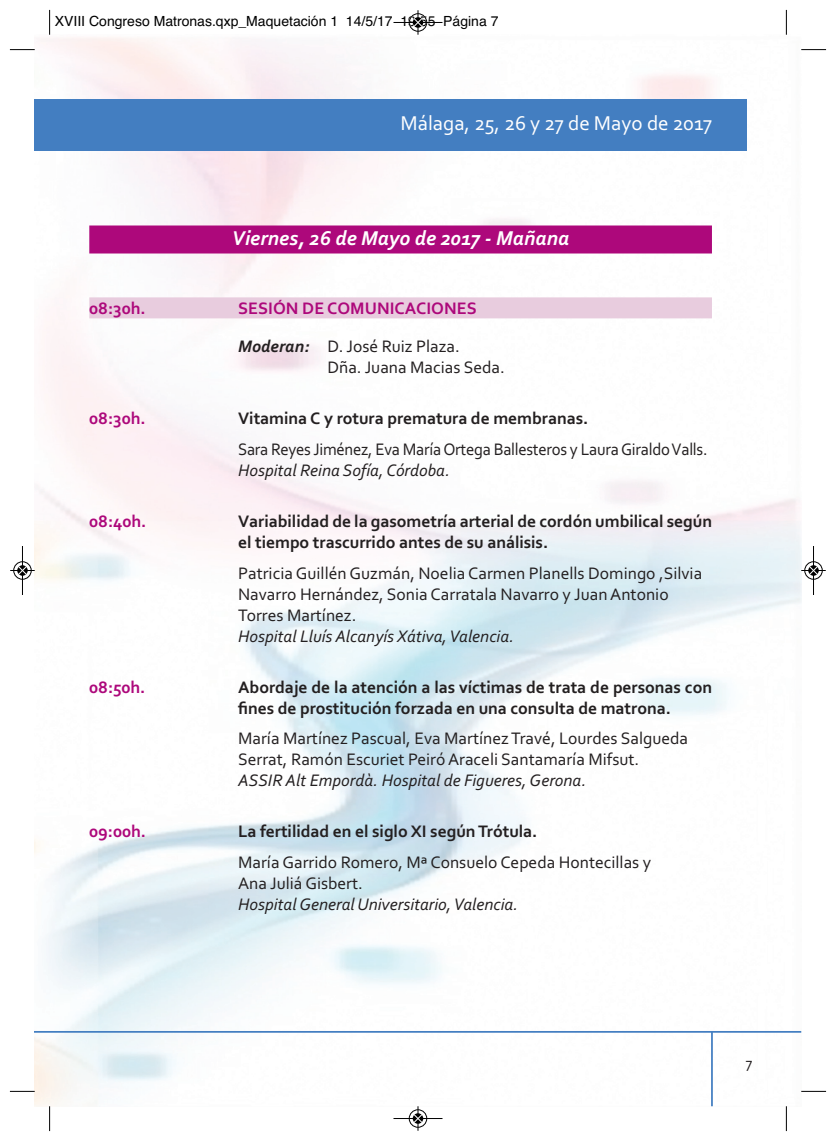
<style>
.page{position:relative;width:836px;height:1141px;background:#fff}
.page>*{position:absolute;margin:0;border:0;box-sizing:border-box;transform-origin:0 0}
.t1{font:italic 700 21px "Corbel";color:#fff}
.t2{font:21px "Corbel";color:#fff}
.t3{font:17.5px/21px "Corbel";color:#231f20}
.t4{font:700 17.5px/21px "Corbel";color:#231f20}
.t5{font:italic 17.5px "Corbel";color:#231f20}
.t6{font:17.5px "Corbel";color:#231f20;scale:.95 1}
.t7{font:700 17.5px "Corbel";color:#ad087b}
.t8{font:15.4px "Corbel";color:#231f20}
.t9{font:14px "Helvetica";color:#000}
.s1{font-weight:700;font-style:italic}
</style>
<div class="page">
<img style="left:35px;top:37px;width:766px;height:1069px">
<div style="left:35px;top:99px;width:712px;height:51px;background:#437ec1"></div>
<hr style="left:711px;top:1032px;width:2px;height:74px;background:#437ec1">
<hr style="left:35px;top:1031px;width:766px;height:2px;background:#437ec1">
<div style="left:89px;top:225px;width:623px;height:28px;background:#ad087b"></div>
<div style="left:89px;top:297px;width:623px;height:21px;background:#e8ccde"></div>
<svg style="left:49px;top:10px;width:1px;height:25px"></svg>
<svg style="left:10px;top:49px;width:25px;height:1px"></svg>
<svg style="left:786px;top:10px;width:1px;height:25px"></svg>
<svg style="left:801px;top:49px;width:25px;height:1px"></svg>
<svg style="left:49px;top:1106px;width:1px;height:25px"></svg>
<svg style="left:10px;top:1091px;width:25px;height:1px"></svg>
<svg style="left:786px;top:1106px;width:1px;height:25px"></svg>
<svg style="left:801px;top:1091px;width:25px;height:1px"></svg>
<div style="left:409px;top:13px;width:18px;height:19px;border:1px solid #fff;border-radius:50%"></div>
<hr style="left:393px;top:22px;width:49px;height:1px;background:#000">
<div style="left:409px;top:14px;width:18px;height:17px;border:1px solid #000;border-radius:50%"></div>
<svg style="left:413px;top:10px;width:9px;height:25px"></svg>
<div style="left:409px;top:1109px;width:18px;height:19px;border:1px solid #fff;border-radius:50%"></div>
<hr style="left:393px;top:1118px;width:49px;height:1px;background:#000">
<div style="left:409px;top:1110px;width:18px;height:17px;border:1px solid #000;border-radius:50%"></div>
<svg style="left:413px;top:1106px;width:9px;height:25px"></svg>
<div style="left:13px;top:561px;width:19px;height:19px;border:1px solid #fff;border-radius:50%"></div>
<hr style="left:22px;top:546px;width:1px;height:49px;background:#000">
<div style="left:14px;top:562px;width:17px;height:17px;border:1px solid #000;border-radius:50%"></div>
<svg style="left:10px;top:566px;width:25px;height:9px"></svg>
<div style="left:804px;top:561px;width:19px;height:19px;border:1px solid #fff;border-radius:50%"></div>
<hr style="left:813px;top:546px;width:1px;height:49px;background:#000">
<div style="left:804px;top:562px;width:18px;height:17px;border:1px solid #000;border-radius:50%"></div>
<svg style="left:801px;top:566px;width:25px;height:9px"></svg>
<p class="t9" style="left:55px;top:16px;width:445px">XVIII Congreso Matronas.qxp_Maquetación 1 14/5/17 19:55 Página 7</p>
<p class="t2" style="left:400px;top:115px;width:313px">Málaga, 25, 26 y 27 de Mayo de 2017</p>
<p class="t1" style="left:232px;top:230px;width:339px">Viernes, 26 de Mayo de 2017 ‐ Mañana</p>
<p class="t7" style="left:89px;top:302px;width:58px">08:30h.</p>
<p class="t7" style="left:238px;top:302px;width:240px">SESIÓN DE COMUNICACIONES</p>
<p class="t3" style="left:327px;top:338px;width:179px;text-indent:-89px"><span class="s1">Moderan:</span> D. José Ruiz Plaza.<br>Dña. Juana Macias Seda.</p>
<p class="t7" style="left:89px;top:412px;width:58px">08:30h.</p>
<p class="t4" style="left:238px;top:410px;width:352px">Vitamina C y rotura prematura de membranas.</p>
<p class="t6" style="left:238px;top:443px;width:495px">Sara Reyes Jiménez, Eva María Ortega Ballesteros y Laura Giraldo Valls.</p>
<p class="t5" style="left:238px;top:464px;width:213px">Hospital Reina Sofía, Córdoba.</p>
<p class="t7" style="left:89px;top:514px;width:59px">08:40h.</p>
<p class="t4" style="left:238px;top:512px;width:475px">Variabilidad de la gasometría arterial de cordón umbilical según el tiempo trascurrido antes de su análisis.</p>
<p class="t3" style="left:238px;top:564px;width:466px">Patricia Guillén Guzmán, Noelia Carmen Planells Domingo ,Silvia<br>Navarro Hernández, Sonia Carratala Navarro y Juan Antonio<br>Torres Martínez.</p>
<p class="t5" style="left:238px;top:629px;width:277px">Hospital Lluís Alcanyís Xátiva, Valencia.</p>
<p class="t7" style="left:89px;top:680px;width:57px">08:50h.</p>
<p class="t4" style="left:238px;top:678px;width:475px">Abordaje de la atención a las víctimas de trata de personas con fines de prostitución forzada en una consulta de matrona.</p>
<p class="t3" style="left:238px;top:730px;width:451px">María Martínez Pascual, Eva Martínez Travé, Lourdes Salgueda<br>Serrat, Ramón Escuriet Peiró Araceli Santamaría Mifsut.</p>
<p class="t5" style="left:238px;top:774px;width:350px">ASSIR Alt Empordà. Hospital de Figueres, Gerona.</p>
<p class="t7" style="left:89px;top:825px;width:58px">09:00h.</p>
<p class="t4" style="left:238px;top:823px;width:301px">La fertilidad en el siglo XI según Trótula.</p>
<p class="t3" style="left:238px;top:854px;width:415px">María Garrido Romero, Mª Consuelo Cepeda Hontecillas y<br>Ana Juliá Gisbert.</p>
<p class="t5" style="left:238px;top:898px;width:282px">Hospital General Universitario, Valencia.</p>
<p class="t8" style="left:746px;top:1057px;width:8px">7</p>
</div>
